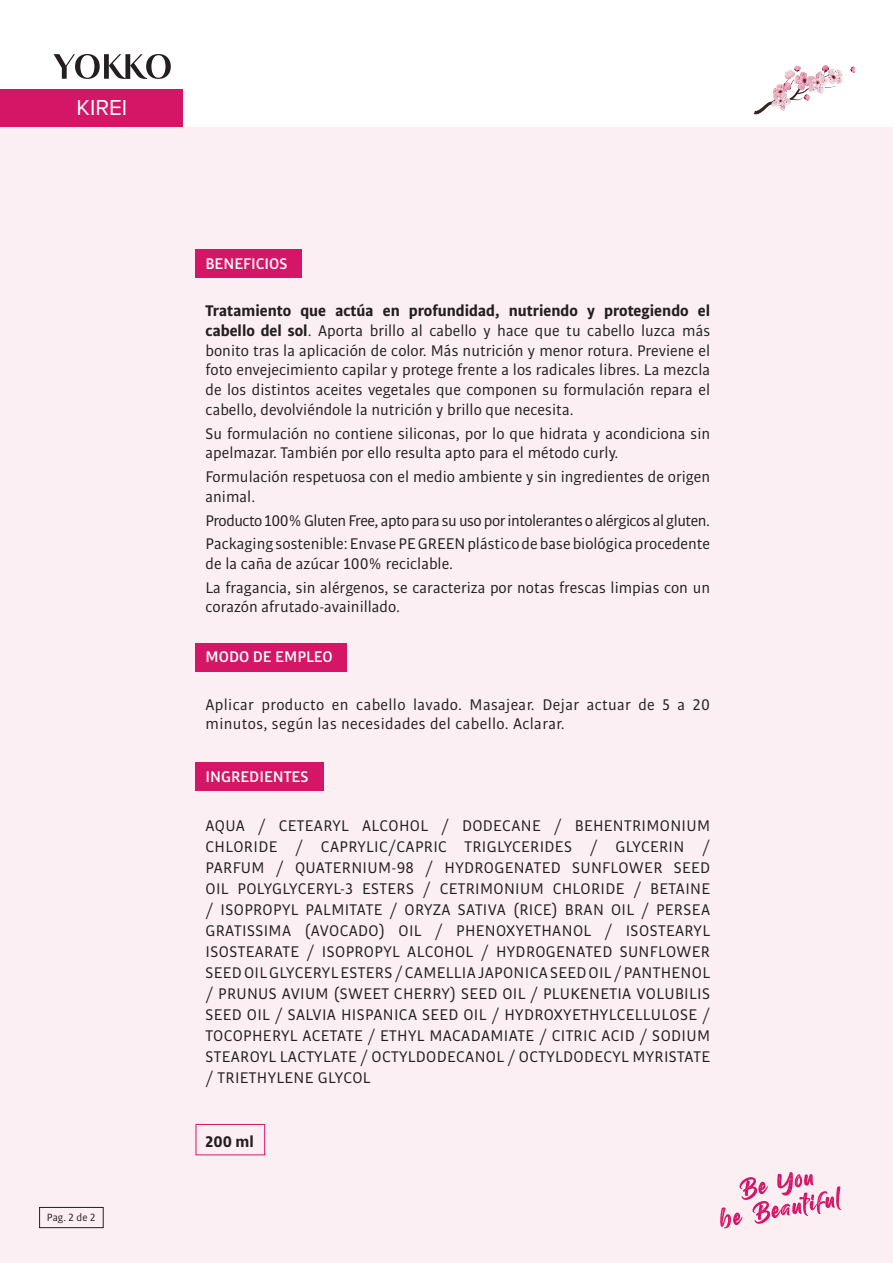
<style>
.page{position:relative;width:893px;height:1263px;background:#fff}
.page>*{position:absolute;margin:0;border:0;box-sizing:border-box;transform-origin:0 0}
.t1{font:22.5px "Proxima Nova";color:#fff}
.t2{font:16.5px/21px "Bulo";color:#231f20}
.t3{font:16.5px/19.8px "Bulo";letter-spacing:.02em;color:#231f20}
.t4{font:16.5px "Bulo";letter-spacing:-.03em;color:#231f20}
.t5{font:500 16.5px "Bulo";color:#fff}
.t6{font:700 16.5px "Bulo";color:#231f20}
.t7{font:11.25px "Bulo";color:#231f20}
.s1{font-weight:700}
</style>
<div class="page">
<div style="left:0;top:128px;width:893px;height:1135px;background:#fceff4"></div>
<div style="left:196px;top:249px;width:106px;height:29px;background:#d51566"></div>
<div style="left:196px;top:643px;width:151px;height:29px;background:#d51566"></div>
<div style="left:195px;top:762px;width:129px;height:29px;background:#d51566"></div>
<svg style="left:720px;top:1172px;width:121px;height:56px"></svg>
<svg style="left:850px;top:67px;width:5px;height:6px"></svg>
<svg style="left:794px;top:66px;width:7px;height:3px"></svg>
<svg style="left:822px;top:65px;width:12px;height:19px"></svg>
<img style="left:772px;top:69px;width:59px;height:33px">
<div style="left:0;top:89px;width:183px;height:38px;background:#d51566"></div>
<svg style="left:54px;top:54px;width:117px;height:25px"></svg>
<div style="left:196px;top:1124px;width:69px;height:31px;border:1px solid #d51566"></div>
<div style="left:39px;top:1207px;width:64px;height:21px;border:1px solid #231f20"></div>
<p class="t1" style="left:77px;top:95px;width:52px">KIREI</p>
<p class="t7" style="left:47px;top:1210px;width:50px">Pag. 2 de 2</p>
<p class="t5" style="left:206px;top:253px;width:84px">BENEFICIOS</p>
<p class="t2" style="left:206px;top:300px;width:506px;line-height:19.8px;text-align:justify"><span class="s1">Tratamiento que actúa en profundidad, nutriendo y protegiendo el cabello del sol</span>. Aporta brillo al cabello y hace que tu cabello luzca más bonito tras la aplicación de color. Más nutrición y menor rotura. Previene el foto envejecimiento capilar y protege frente a los radicales libres. La mezcla de los distintos aceites vegetales que componen su formulación repara el cabello, devolviéndole la nutrición y brillo que necesita.</p>
<p class="t2" style="left:206px;top:423px;width:506px;line-height:19.8px">Su formulación no contiene siliconas, por lo que hidrata y acondiciona sin apelmazar. También por ello resulta apto para el método curly.</p>
<p class="t2" style="left:206px;top:466px;width:506px;line-height:19.8px">Formulación respetuosa con el medio ambiente y sin ingredientes de origen animal.</p>
<p class="t4" style="left:206px;top:510px;width:506px">Producto 100% Gluten Free, apto para su uso por intolerantes o alérgicos al gluten.</p>
<p class="t2" style="left:206px;top:533px;width:506px;line-height:19.8px">Packaging sostenible: Envase PE GREEN plástico de base biológica procedente de la caña de azúcar 100% reciclable.</p>
<p class="t2" style="left:206px;top:577px;width:506px;line-height:19.8px">La fragancia, sin alérgenos, se caracteriza por notas frescas limpias con un corazón afrutado-avainillado.</p>
<p class="t5" style="left:206px;top:646px;width:129px">MODO DE EMPLEO</p>
<p class="t3" style="left:206px;top:694px;width:506px">Aplicar producto en cabello lavado. Masajear. Dejar actuar de 5 a 20 minutos, según las necesidades del cabello. Aclarar.</p>
<p class="t5" style="left:206px;top:766px;width:105px">INGREDIENTES</p>
<p class="t2" style="left:206px;top:814px;width:506px;text-align:justify">AQUA / CETEARYL ALCOHOL / DODECANE / BEHENTRIMONIUM CHLORIDE / CAPRYLIC/CAPRIC TRIGLYCERIDES / GLYCERIN / PARFUM / QUATERNIUM-98 / HYDROGENATED SUNFLOWER SEED OIL POLYGLYCERYL-3 ESTERS / CETRIMONIUM CHLORIDE / BETAINE / ISOPROPYL PALMITATE / ORYZA SATIVA (RICE) BRAN OIL / PERSEA GRATISSIMA (AVOCADO) OIL / PHENOXYETHANOL / ISOSTEARYL ISOSTEARATE / ISOPROPYL ALCOHOL / HYDROGENATED SUNFLOWER SEED OIL GLYCERYL ESTERS / CAMELLIA JAPONICA SEED OIL / PANTHENOL / PRUNUS AVIUM (SWEET CHERRY) SEED OIL / PLUKENETIA VOLUBILIS SEED OIL / SALVIA HISPANICA SEED OIL / HYDROXYETHYLCELLULOSE / TOCOPHERYL ACETATE / ETHYL MACADAMIATE / CITRIC ACID / SODIUM STEAROYL LACTYLATE / OCTYLDODECANOL / OCTYLDODECYL MYRISTATE / TRIETHYLENE GLYCOL</p>
<p class="t6" style="left:206px;top:1131px;width:50px">200 ml</p>
</div>
